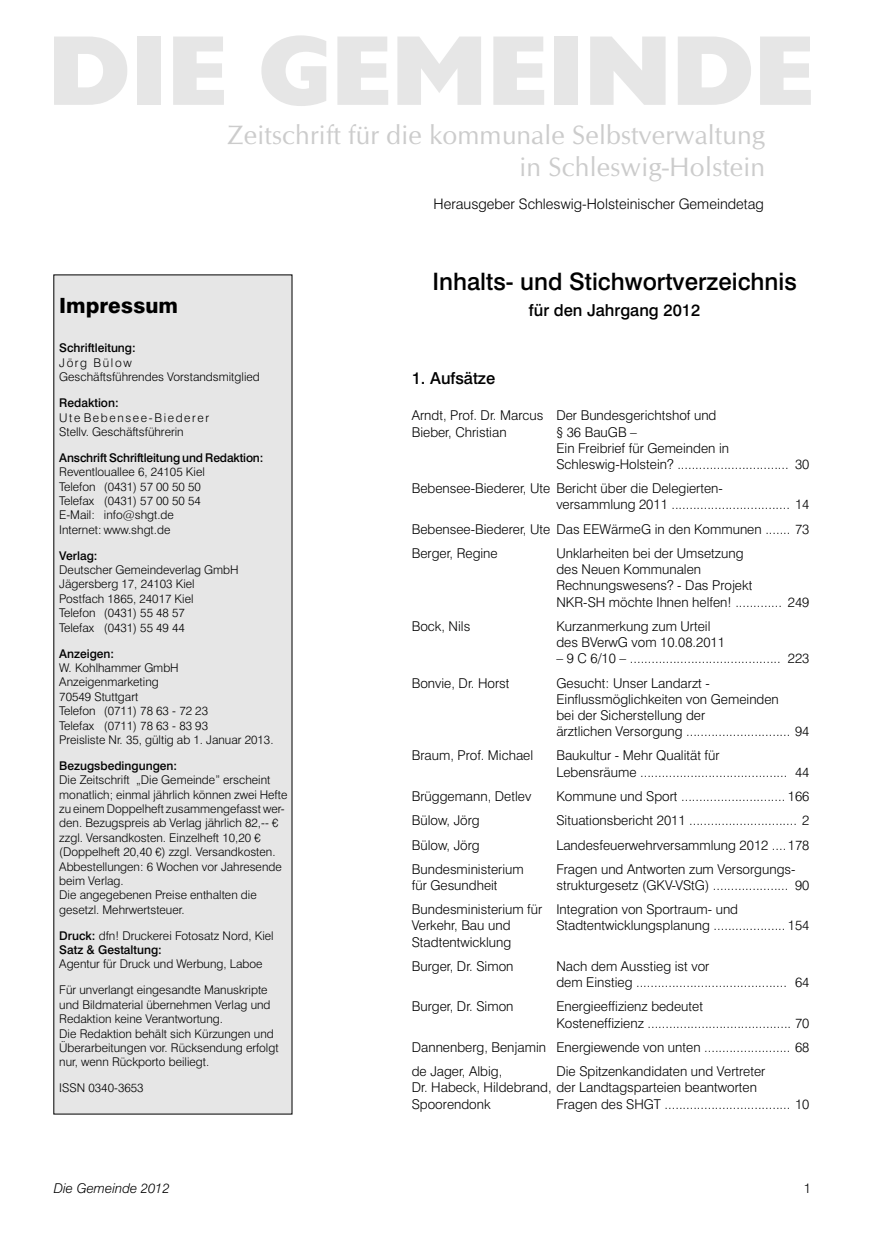
<style>
.page{position:relative;width:872px;height:1234px;background:#fff}
.page>*{position:absolute;margin:0;border:0;box-sizing:border-box;transform-origin:0 0}
.t1{font:800 99.9px "Humanist 521 BT";color:#e6e6e6}
.t2{font:26.7px/32px "CG Omega";color:#ccc;text-align:right}
.t3{font:500 24px "Swiss 721 BT";color:#000}
.t4{font:800 21px "Swiss 721 BT";color:#000}
.t5{font:500 16.5px "Swiss 721 BT";color:#000}
.t6{font:300 14.4px "Swiss 721 BT";color:#000}
.t7{font:300 13.5px/16.2px "Swiss 721 BT";color:#000}
.t8{font:italic 300 13.5px "Swiss 721 BT";color:#000}
.t9{font:300 12px/14.4px "Swiss 721 BT";color:#000}
.t10{font:500 12px "Swiss 721 BT";color:#000}
.s1{font-weight:500}
</style>
<div class="page">
<div style="left:53px;top:274px;width:239px;height:840px;background:#e6e6e6"></div>
<h1 class="t1" style="left:48px;top:29px;width:767px">DIE GEMEINDE</h1>
<h2 class="t2" style="left:227px;top:120px;width:539px">Zeitschrift für die kommunale Selbstverwaltung in Schleswig-Holstein</h2>
<p class="t6" style="left:433px;top:198px;width:332px">Herausgeber Schleswig-Holsteinischer Gemeindetag</p>
<h3 class="t4" style="left:59px;top:297px;width:120px">Impressum</h3>
<p class="t10" style="left:59px;top:343px;width:78px">Schriftleitung:</p>
<p class="t9" style="left:59px;top:356px;width:202px">Jörg Bülow<br>Geschäftsführendes Vorstandsmitglied</p>
<p class="t10" style="left:59px;top:398px;width:61px">Redaktion:</p>
<p class="t9" style="left:59px;top:411px;width:151px">Ute Bebensee-Biederer<br>Stellv. Geschäftsführerin</p>
<p class="t10" style="left:59px;top:452px;width:206px">Anschrift Schriftleitung und Redaktion:</p>
<p class="t9" style="left:59px;top:466px;width:147px">Reventlouallee 6, 24105 Kiel<br>Telefon (0431) 57 00 50 50<br>Telefax (0431) 57 00 50 54<br>E-Mail: info@shgt.de<br>Internet: www.shgt.de</p>
<p class="t10" style="left:59px;top:550px;width:40px">Verlag:</p>
<p class="t9" style="left:59px;top:563px;width:181px">Deutscher Gemeindeverlag GmbH<br>Jägersberg 17, 24103 Kiel<br>Postfach 1865, 24017 Kiel<br>Telefon (0431) 55 48 57<br>Telefax (0431) 55 49 44</p>
<p class="t10" style="left:59px;top:648px;width:56px">Anzeigen:</p>
<p class="t9" style="left:59px;top:661px;width:216px">W. Kohlhammer GmbH<br>Anzeigenmarketing<br>70549 Stuttgart<br>Telefon (0711) 78 63 - 72 23<br>Telefax (0711) 78 63 - 83 93<br>Preisliste Nr. 35, gültig ab 1. Januar 2013.</p>
<p class="t10" style="left:59px;top:760px;width:119px">Bezugsbedingungen:</p>
<p class="t9" style="left:59px;top:773px;width:230px">Die Zeitschrift „Die Gemeinde” erscheint monatlich; einmal jährlich können zwei Hefte zu einem Doppelheft zusammengefasst wer&shy;den. Bezugspreis ab Verlag jährlich 82,-- € zzgl. Versandkosten. Einzelheft 10,20 € (Doppelheft 20,40 €) zzgl. Versandkosten.<br>Abbestellungen: 6 Wochen vor Jahresende beim Verlag.<br>Die angegebenen Preise enthalten die gesetzl. Mehrwertsteuer.</p>
<p class="t9" style="left:59px;top:929px;width:216px"><span class="s1">Druck:</span> dfn! Druckerei Fotosatz Nord, Kiel<br><span class="s1">Satz &amp; Gestaltung:</span></p>
<p class="t9" style="left:59px;top:952px;width:210px;line-height:26px">Agentur für Druck und Werbung, Laboe<br>Für unverlangt eingesandte Manuskripte</p>
<p class="t9" style="left:59px;top:998px;width:221px">und Bildmaterial übernehmen Verlag und Redaktion keine Verantwortung.<br>Die Redaktion behält sich Kürzungen und Überarbeitungen vor. Rücksendung erfolgt nur, wenn Rückporto beiliegt.</p>
<p class="t9" style="left:59px;top:1081px;width:86px">ISSN 0340-3653</p>
<h3 class="t3" style="left:432px;top:271px;width:366px">Inhalts- und Stichwortverzeichnis</h3>
<p class="t5" style="left:529px;top:304px;width:173px">für den Jahrgang 2012</p>
<p class="t5" style="left:412px;top:371px;width:85px">1. Aufsätze</p>
<p class="t7" style="left:412px;top:408px;width:306px">Arndt, Prof. Dr. Marcus Der Bundesgerichtshof und<br>Bieber, Christian</p>
<p class="t7" style="left:556px;top:425px;width:254px">§ 36 BauGB –<br>Ein Freibrief für Gemeinden in<br>Schleswig-Holstein? ............................... 30</p>
<p class="t7" style="left:556px;top:481px;width:254px;text-indent:-145px">Bebensee-Biederer, Ute Bericht über die Delegierten-<br>versammlung 2011 ................................. 14</p>
<p class="t7" style="left:412px;top:518px;width:399px;line-height:24.3px">Bebensee-Biederer, Ute Das EEWärmeG in den Kommunen ....... 73<br>Berger, Regine</p>
<p class="t7" style="left:556px;top:546px;width:254px">Unklarheiten bei der Umsetzung<br>des Neuen Kommunalen Rechnungswesens? - Das Projekt<br>NKR-SH möchte Ihnen helfen! ............. 249</p>
<p class="t7" style="left:412px;top:619px;width:60px">Bock, Nils</p>
<p class="t7" style="left:556px;top:619px;width:170px">Kurzanmerkung zum Urteil des BVerwG vom 10.08.2011</p>
<p class="t7" style="left:556px;top:651px;width:254px">– 9 C 6/10 – .......................................... 223</p>
<p class="t7" style="left:412px;top:675px;width:99px">Bonvie, Dr. Horst</p>
<p class="t7" style="left:556px;top:675px;width:254px">Gesucht: Unser Landarzt - Einflussmöglichkeiten von Gemeinden<br>bei der Sicherstellung der<br>ärztlichen Versorgung ............................. 94</p>
<p class="t7" style="left:412px;top:748px;width:123px">Braum, Prof. Michael</p>
<p class="t7" style="left:556px;top:748px;width:254px">Baukultur - Mehr Qualität für<br>Lebensräume ......................................... 44</p>
<p class="t7" style="left:412px;top:789px;width:121px">Brüggemann, Detlev</p>
<p class="t7" style="left:556px;top:789px;width:254px">Kommune und Sport ............................. 166</p>
<p class="t7" style="left:412px;top:813px;width:69px">Bülow, Jörg</p>
<p class="t7" style="left:556px;top:813px;width:254px">Situationsbericht 2011 .............................. 2</p>
<p class="t7" style="left:412px;top:837px;width:69px">Bülow, Jörg</p>
<p class="t7" style="left:556px;top:837px;width:254px">Landesfeuerwehrversammlung 2012 ....178</p>
<p class="t7" style="left:412px;top:862px;width:113px">Bundesministerium</p>
<p class="t7" style="left:556px;top:862px;width:241px">Fragen und Antworten zum Versorgungs-</p>
<p class="t7" style="left:412px;top:878px;width:87px">für Gesundheit</p>
<p class="t7" style="left:412px;top:874px;width:399px;line-height:24.3px;text-indent:145px">strukturgesetz (GKV-VStG) ..................... 90<br>Bundesministerium für Integration von Sportraum- und</p>
<p class="t7" style="left:412px;top:918px;width:100px">Verkehr, Bau und</p>
<p class="t7" style="left:556px;top:918px;width:254px">Stadtentwicklungsplanung .................... 154</p>
<p class="t7" style="left:412px;top:930px;width:103px;line-height:24.3px">Stadtentwicklung<br>Burger, Dr. Simon</p>
<p class="t7" style="left:556px;top:959px;width:254px">Nach dem Ausstieg ist vor<br>dem Einstieg .......................................... 64</p>
<p class="t7" style="left:412px;top:999px;width:103px">Burger, Dr. Simon</p>
<p class="t7" style="left:556px;top:999px;width:254px">Energieeffizienz bedeutet<br>Kosteneffizienz ........................................ 70</p>
<p class="t7" style="left:412px;top:1035px;width:399px;line-height:24.3px">Dannenberg, Benjamin Energiewende von unten ........................ 68 de Jager, Albig,</p>
<p class="t7" style="left:412px;top:1064px;width:355px;text-indent:145px">Die Spitzenkandidaten und Vertreter<br>Dr. Habeck, Hildebrand, der Landtagsparteien beantworten<br>Spoorendonk</p>
<p class="t7" style="left:556px;top:1096px;width:254px">Fragen des SHGT ................................... 10</p>
<p class="t8" style="left:54px;top:1182px;width:117px">Die Gemeinde 2012</p>
<p class="t7" style="left:803px;top:1181px;width:9px">1</p>
</div>
